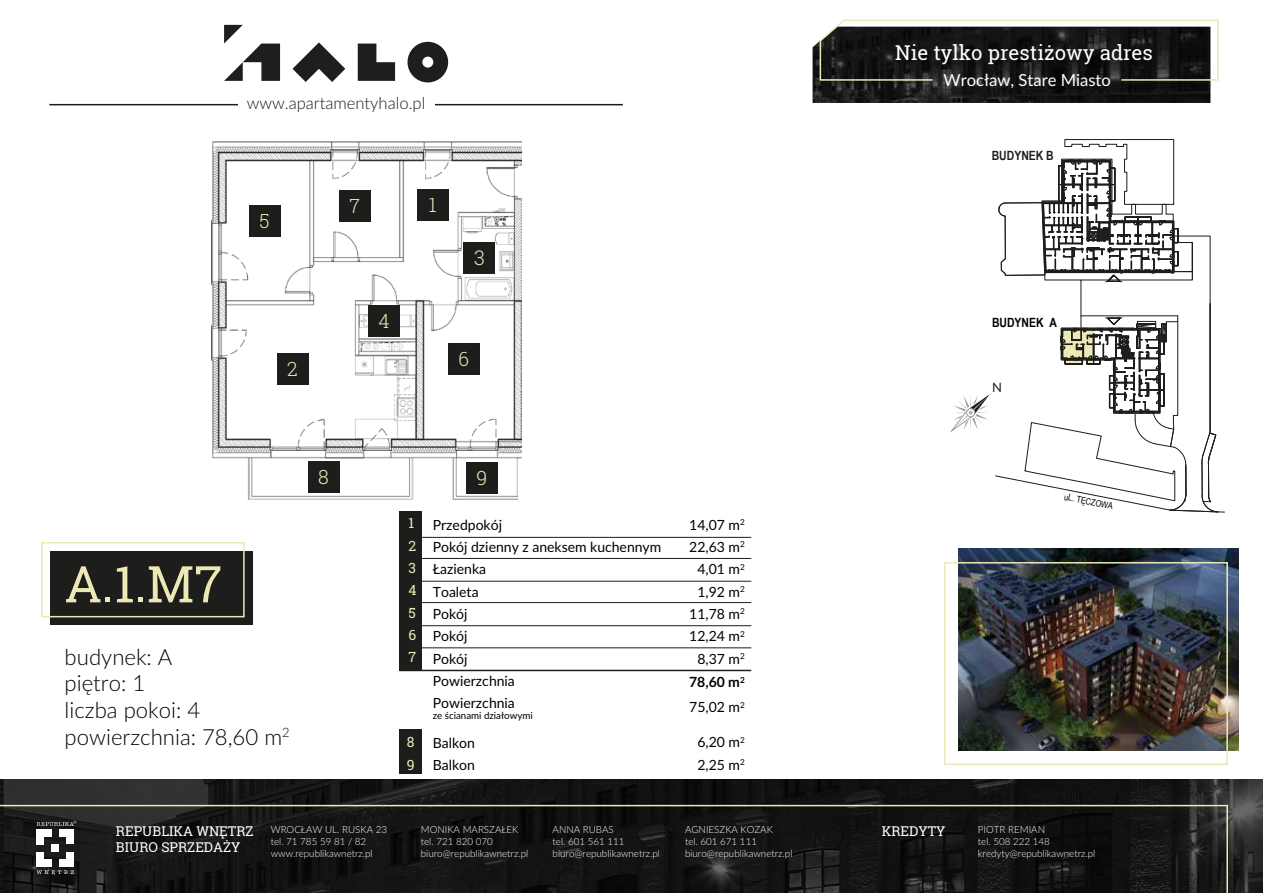
<style>
.page{position:relative;width:1263px;height:893px;background:#fff}
.page>*{position:absolute;margin:0;border:0;box-sizing:border-box;transform-origin:0 0}
.t1{font:50.7px "Roboto Slab";color:#ede9b6}
.t2{font:300 22.2px/26.5px "Lato";color:#000101}
.t3{font:20.4px "Roboto Slab";color:#fff}
.t4{font:300 20.1px "Roboto Slab";color:#ede9b6}
.t5{font:300 19.5px "Roboto Slab";color:#ede9b6}
.t6{font:300 16.65px "Lato";color:#1d1d1b}
.t7{font:16.65px "Lato";color:#fff}
.t8{font:13.95px/22.4px "Lato";color:#000101}
.t9{font:700 13.95px/25px "Lato";color:#000101}
.t10{font:13.95px/22.4px "Roboto Slab";color:#ede9b6}
.t11{font:13.5px/16.2px "Roboto Slab";color:#fff}
.t12{font:13.05px "Lato";color:#1d1d1b}
.t13{font:700 12.75px "Arial Narrow";color:#010101}
.t14{font:700 12.75px "Arial Narrow";color:#1d1d1b}
.t15{font:300 9.75px/11.7px "Lato";color:#fff}
.t16{font:9.75px "Lato";color:#000101}
.t17{font:9px "Arial Narrow";color:#010101}
.s1{font-weight:400}
</style>
<div class="page">
<img style="left:212px;top:142px;width:309px;height:358px">
<img style="left:959px;top:548px;width:280px;height:202px">
<hr style="left:49px;top:104px;width:574px;height:1px;background:#1d1d1b">
<div style="left:238px;top:94px;width:196px;height:24px;background:#fff"></div>
<div style="left:400px;top:511px;width:22px;height:160px;background:#1d1d1b"></div>
<div style="left:51px;top:551px;width:202px;height:73px;background:#1d1d1b"></div>
<svg style="left:292px;top:42px;width:53px;height:40px"></svg>
<svg style="left:358px;top:44px;width:37px;height:37px"></svg>
<svg style="left:407px;top:42px;width:41px;height:40px"></svg>
<svg style="left:224px;top:25px;width:56px;height:56px"></svg>
<div style="left:277px;top:354px;width:31px;height:31px;background:#1d1d1b"></div>
<div style="left:417px;top:190px;width:31px;height:31px;background:#1d1d1b"></div>
<div style="left:464px;top:243px;width:31px;height:31px;background:#1d1d1b"></div>
<div style="left:369px;top:305px;width:31px;height:31px;background:#1d1d1b"></div>
<div style="left:41px;top:542px;width:204px;height:75px;border:2px solid #ede9b6"></div>
<div style="left:400px;top:729px;width:22px;height:44px;background:#1d1d1b"></div>
<hr style="left:400px;top:558px;width:351px;height:1px;background:#1d1d1b">
<hr style="left:400px;top:537px;width:351px;height:1px;background:#1d1d1b">
<hr style="left:400px;top:581px;width:351px;height:1px;background:#1d1d1b">
<hr style="left:400px;top:602px;width:351px;height:1px;background:#1d1d1b">
<hr style="left:400px;top:625px;width:351px;height:1px;background:#1d1d1b">
<hr style="left:400px;top:648px;width:351px;height:1px;background:#1d1d1b">
<hr style="left:400px;top:670px;width:351px;height:1px;background:#1d1d1b">
<svg style="left:813px;top:19px;width:406px;height:84px;background:#333331"></svg>
<div style="left:944px;top:562px;width:284px;height:203px;border:2px solid #ede9b6"></div>
<img style="left:0;top:780px;width:1263px;height:113px">
<svg style="left:0;top:805px;width:1228px;height:88px;background:#1a1a19"></svg>
<svg style="left:950px;top:139px;width:275px;height:373px"></svg>
<div style="left:249px;top:206px;width:31px;height:31px;background:#1d1d1b"></div>
<div style="left:448px;top:344px;width:31px;height:31px;background:#1d1d1b"></div>
<div style="left:339px;top:190px;width:31px;height:31px;background:#1d1d1b"></div>
<div style="left:308px;top:462px;width:31px;height:31px;background:#1d1d1b"></div>
<div style="left:466px;top:462px;width:32px;height:31px;background:#1d1d1b"></div>
<h3 class="t6" style="left:247px;top:91px;width:180px">www.apartamentyhalo.pl</h3>
<h3 class="t5" style="left:259px;top:208px;width:12px">5</h3>
<h3 class="t5" style="left:287px;top:356px;width:12px">2</h3>
<h3 class="t5" style="left:350px;top:192px;width:12px">7</h3>
<h3 class="t5" style="left:378px;top:307px;width:13px">4</h3>
<h3 class="t5" style="left:429px;top:192px;width:9px">1</h3>
<h3 class="t4" style="left:474px;top:244px;width:12px">3</h3>
<h3 class="t5" style="left:458px;top:346px;width:12px">6</h3>
<h1 class="t1" style="left:65px;top:549px;width:159px">A.1.M7</h1>
<h2 class="t2" style="left:65px;top:643px;width:227px">budynek: A<br>piętro: 1<br>liczba pokoi: 4 powierzchnia: 78,60 m<sup>2</sup></h2>
<h3 class="t5" style="left:318px;top:464px;width:12px">8</h3>
<h3 class="t5" style="left:477px;top:465px;width:12px">9</h3>
<h3 class="t10" style="left:408px;top:512px;width:10px">1<br>2<br>3<br>4<br>5<br>6<br>7</h3>
<h3 class="t8" style="left:689px;top:513px;width:57px;text-align:center">14,07 m<sup>2<br></sup>22,63 m<sup>2<br></sup>4,01 m<sup>2<br></sup>1,92 m<sup>2<br></sup>11,78 m<sup>2<br></sup>12,24 m<sup>2<br></sup>8,37 m<sup>2</sup></h3>
<h3 class="t9" style="left:689px;top:669px;width:57px">78,60 m<sup>2<br></sup><span class="s1">75,02 m</span><sup>2</sup></h3>
<h3 class="t8" style="left:433px;top:731px;width:44px">Balkon<br>Balkon</h3>
<h3 class="t8" style="left:697px;top:730px;width:49px">6,20 m<sup>2<br></sup>2,25 m<sup>2</sup></h3>
<h3 class="t8" style="left:433px;top:513px;width:230px">Przedpokój<br>Pokój dzienny z aneksem kuchennym<br>Łazienka<br>Toaleta<br>Pokój<br>Pokój<br>Pokój<br>Powierzchnia<br>Powierzchnia</h3>
<p class="t16" style="left:433px;top:709px;width:101px">ze ścianami działowymi</p>
<h3 class="t10" style="left:407px;top:731px;width:9px">8<br>9</h3>
<h3 class="t3" style="left:895px;top:38px;width:259px">Nie tylko prestiżowy adres</h3>
<h3 class="t7" style="left:943px;top:68px;width:169px">Wrocław, Stare Miasto</h3>
<h3 class="t14" style="left:992px;top:145px;width:64px">BUDYNEK B</h3>
<h3 class="t13" style="left:992px;top:313px;width:67px">BUDYNEK A</h3>
<h3 class="t12" style="left:992px;top:378px;width:11px">N</h3>
<p class="t17" style="left:1066px;top:490px;width:51px;rotate:11deg">uL. TĘCZOWA</p>
<p class="t15" style="left:421px;top:823px;width:109px">MONIKA MARSZAŁEK tel. 721 820 070 biuro@republikawnetrz.pl</p>
<p class="t15" style="left:553px;top:823px;width:109px">ANNA RUBAS<br>tel. 601 561 111 biuro@republikawnetrz.pl</p>
<p class="t15" style="left:978px;top:823px;width:119px">PIOTR REMIAN<br>tel. 508 222 148 kredyty@republikawnetrz.pl</p>
<h3 class="t11" style="left:116px;top:823px;width:139px">REPUBLIKA WNĘTRZ<br>BIURO SPRZEDAŻY</h3>
<p class="t15" style="left:271px;top:823px;width:118px">WROCŁAW UL. RUSKA 23 tel. 71 785 59 81 / 82 www.republikawnetrz.pl</p>
<p class="t15" style="left:685px;top:823px;width:109px">AGNIESZKA KOZAK<br>tel. 601 671 111 biuro@republikawnetrz.pl</p>
<h3 class="t11" style="left:882px;top:823px;width:65px">KREDYTY</h3>
</div>
